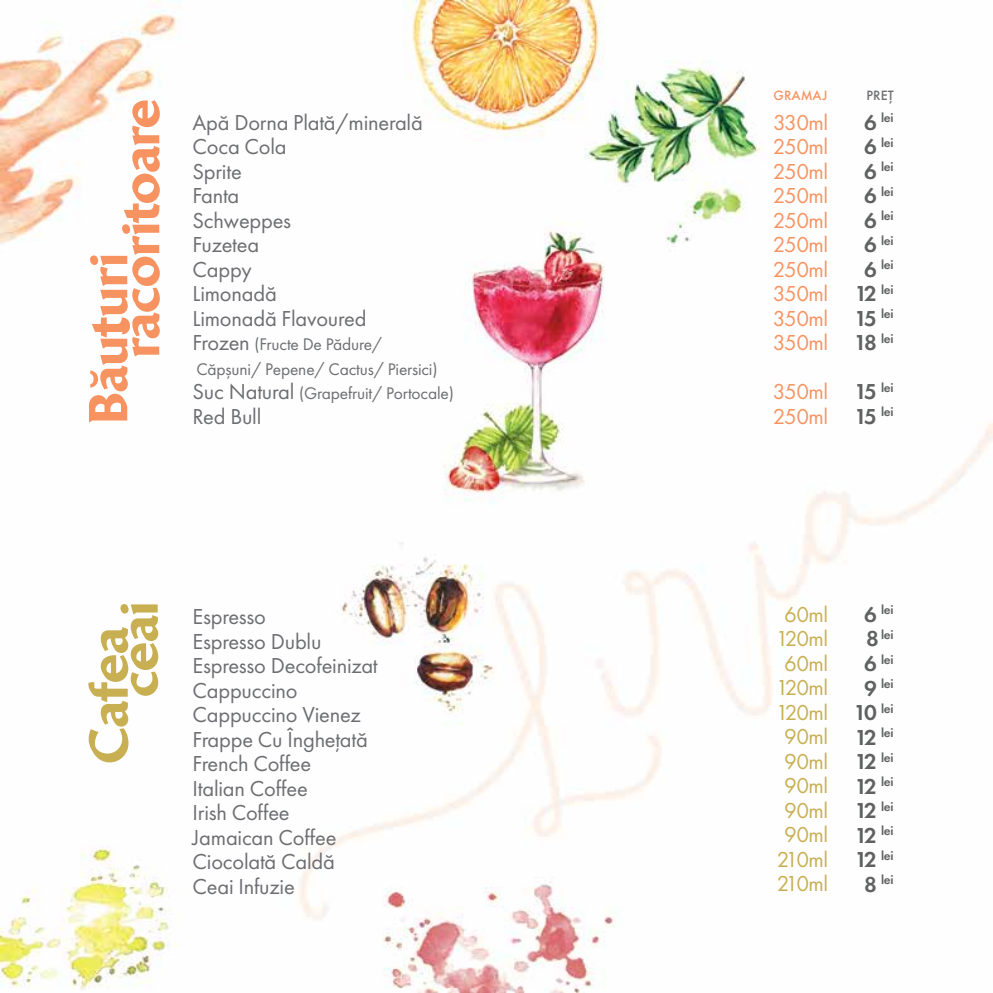
<style>
.page{position:relative;width:993px;height:993px;background:#fff}
.page>*{position:absolute;margin:0;border:0;box-sizing:border-box;transform-origin:0 0}
.t1{font:800 52.5px "Brewery No 2 CYR";color:#f79361}
.t2{font:800 52.5px "Brewery No 2 CYR";color:#c8af52}
.t3{font:22.4px/24.5px "Futura PT";letter-spacing:-.01em;color:#6d6e71}
.t4{font:22.4px/24.5px "Futura PT";letter-spacing:-.025em;color:#f79361;text-align:justify}
.t5{font:22.4px/24.5px "Futura PT";letter-spacing:-.025em;color:#c8af52;text-align:center}
.t6{font:17.5px/24.5px "Futura PT";letter-spacing:-.01em;color:#6d6e71}
.t7{font:500 14px "Futura PT";color:#f79361}
.t8{font:500 14px "Futura PT";color:#6d6e71}
.t9{font:600 13.12px/24.5px "Futura PT";letter-spacing:-.025em;color:#606161;text-align:right}
.s1{font-size:22.4px}
</style>
<div class="page">
<img style="left:0;top:0;width:992px;height:992px">
<h1 class="t1" style="left:107px;top:357px;width:260px;rotate:-90deg">răcoritoare</h1>
<h1 class="t1" style="left:75px;top:423px;width:172px;rotate:-90deg">Băuturi</h1>
<p class="t3" style="left:192px;top:110px;width:232px">Apă Dorna Plată/minerală<br>Coca Cola<br>Sprite<br>Fanta<br>Schweppes<br>Fuzetea<br>Cappy<br>Limonadă<br>Limonadă Flavoured</p>
<p class="t6" style="left:192px;top:332px;width:263px"><span class="s1">Frozen</span> (Fructe De Pădure/<br>Căpșuni/ Pepene/ Cactus/ Piersici)<br><span class="s1">Suc Natural</span> (Grapefruit/ Portocale)</p>
<p class="t3" style="left:192px;top:404px;width:70px">Red Bull</p>
<p class="t7" style="left:773px;top:86px;width:56px">GRAMAJ</p>
<p class="t8" style="left:866px;top:86px;width:29px">PREŢ</p>
<p class="t4" style="left:772px;top:110px;width:57px">330ml 250ml 250ml 250ml 250ml 250ml 250ml 350ml 350ml 350ml</p>
<p class="t4" style="left:772px;top:379px;width:57px">350ml<br>250ml</p>
<p class="t9" style="left:853px;top:105px;width:41px"><span class="s1">6</span> lei<br><span class="s1">6</span> lei<br><span class="s1">6</span> lei<br><span class="s1">6</span> lei<br><span class="s1">6</span> lei<br><span class="s1">6</span> lei<br><span class="s1">6</span> lei<br><span class="s1">12</span> lei<br><span class="s1">15</span> lei<br><span class="s1">18</span> lei</p>
<p class="t9" style="left:854px;top:375px;width:41px;text-align:left"><span class="s1">15</span> lei<br><span class="s1">15</span> lei</p>
<h1 class="t2" style="left:106px;top:696px;width:96px;rotate:-90deg">ceai</h1>
<h1 class="t2" style="left:76px;top:763px;width:138px;rotate:-90deg">Cafea</h1>
<p class="t3" style="left:192px;top:604px;width:186px">Espresso<br>Espresso Dublu<br>Espresso Decofeinizat<br>Cappuccino<br>Cappuccino Vienez<br>Frappe Cu Îngheţată<br>French Coffee<br>Italian Coffee<br>Irish Coffee<br>Jamaican Coffee<br>Ciocolată Caldă<br>Ceai Infuzie</p>
<p class="t5" style="left:775px;top:601px;width:54px">60ml<br>120ml<br>60ml<br>120ml<br>120ml<br>90ml<br>90ml<br>90ml<br>90ml<br>90ml<br>210ml<br>210ml</p>
<p class="t9" style="left:853px;top:597px;width:41px"><span class="s1">6</span> lei<br><span class="s1">8</span> lei<br><span class="s1">6</span> lei<br><span class="s1">9</span> lei<br><span class="s1">10</span> lei<br><span class="s1">12</span> lei<br><span class="s1">12</span> lei<br><span class="s1">12</span> lei<br><span class="s1">12</span> lei<br><span class="s1">12</span> lei<br><span class="s1">12</span> lei<br><span class="s1">8</span> lei</p>
</div>
